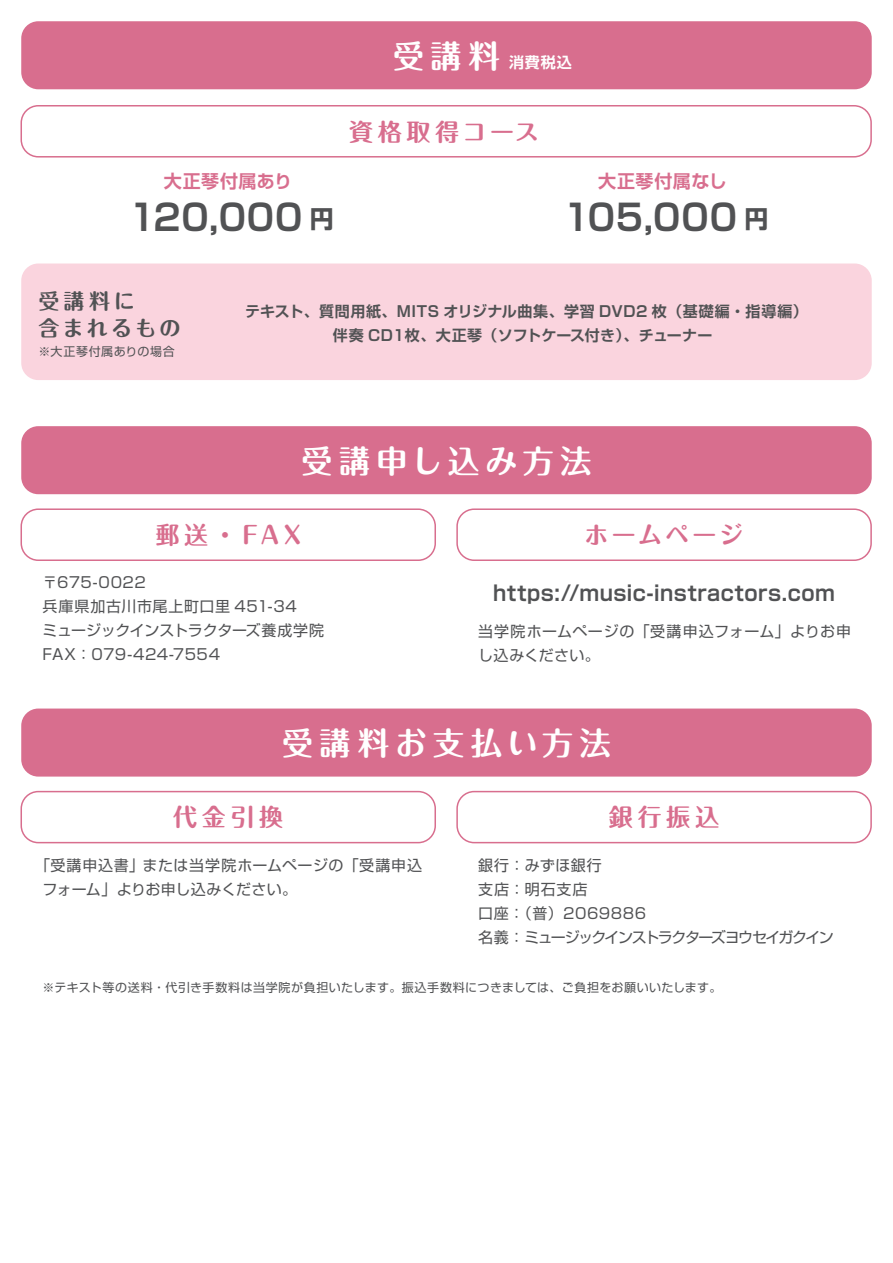
<style>
.page{position:relative;width:893px;height:1263px;background:#fff}
.page>*{position:absolute;margin:0;border:0;box-sizing:border-box;transform-origin:0 0}
.t1{font:700 36px "Shin Go Pro De";letter-spacing:.025em;color:#515254}
.t2{font:700 31.5px "Maru Fo Pro";letter-spacing:.185em;color:#fff}
.t3{font:700 24px "Maru Fo Pro";letter-spacing:.18em;color:#d86e8e}
.t4{font:700 21px "Shin Go Pro De";letter-spacing:.025em;color:#515254}
.t5{font:700 21px/27px "Maru Fo Pro";letter-spacing:.165em;color:#515254}
.t6{font:700 18px "Shin Go Pro De";letter-spacing:.02em;color:#d86e8e}
.t7{font:15px/24px "Shin Go Pro";letter-spacing:.025em;color:#515254}
.t8{font:700 15px/24px "Shin Go Pro De";letter-spacing:.02em;color:#515254;text-align:center}
.t9{font:15px/24px "Shin Go Pro";letter-spacing:-.07em;color:#515254}
.t10{font:700 15px "Shin Go Pro De";color:#fff}
.t11{font:12px "Shin Go Pro";letter-spacing:.04em;color:#515254}
.s1{font-family:"Maru Fo Pro";font-size:31.5px}
.s2{font-family:"Shin Go Pro";font-size:24px}
</style>
<div class="page">
<div style="left:21px;top:21px;width:851px;height:68px;background:#d86e8e;border-radius:17px"></div>
<div style="left:21px;top:426px;width:851px;height:68px;background:#d86e8e;border-radius:17px"></div>
<div style="left:21px;top:708px;width:851px;height:68px;background:#d86e8e;border-radius:17px"></div>
<div style="left:21px;top:508px;width:415px;height:53px;border:2px solid #d86e8e;border-radius:17px"></div>
<div style="left:456px;top:508px;width:416px;height:53px;border:2px solid #d86e8e;border-radius:17px"></div>
<div style="left:21px;top:105px;width:851px;height:53px;border:2px solid #d86e8e;border-radius:17px"></div>
<div style="left:21px;top:791px;width:415px;height:52px;border:2px solid #d86e8e;border-radius:17px"></div>
<div style="left:456px;top:791px;width:416px;height:52px;border:2px solid #d86e8e;border-radius:17px"></div>
<div style="left:21px;top:263px;width:851px;height:117px;background:#fad4de;border-radius:17px"></div>
<p class="t10" style="left:393px;top:50px;width:181px"><span class="s1">受講料</span> 消費税込</p>
<p class="t6" style="left:164px;top:166px;width:130px">大正琴付属あり</p>
<h1 class="t1" style="left:129px;top:187px;width:206px">120,000 <span class="s2">円</span></h1>
<h3 class="t3" style="left:349px;top:112px;width:191px">資格取得コース</h3>
<p class="t6" style="left:598px;top:166px;width:130px">大正琴付属なし</p>
<h1 class="t1" style="left:564px;top:187px;width:206px">105,000 <span class="s2">円</span></h1>
<h3 class="t5" style="left:38px;top:285px;width:144px">受講料に<br>含まれるもの</h3>
<p class="t11" style="left:38px;top:341px;width:138px">※大正琴付属ありの場合</p>
<p class="t8" style="left:245px;top:297px;width:564px">テキスト、質問用紙、MITS オリジナル曲集、学習 DVD2 枚（基礎編・指導編）伴奏 CD１枚、大正琴（ソフトケース付き）、チューナー</p>
<h2 class="t2" style="left:301px;top:435px;width:292px">受講申し込み方法</h2>
<h3 class="t3" style="left:155px;top:516px;width:147px">郵送・FAX</h3>
<h3 class="t3" style="left:585px;top:516px;width:161px">ホームページ</h3>
<p class="t7" style="left:43px;top:569px;width:283px">〒675-0022<br>兵庫県加古川市尾上町口里 451-34<br>ミュージックインストラクターズ養成学院<br>FAX：079-424-7554</p>
<h3 class="t4" style="left:493px;top:576px;width:343px">https://music-instractors.com</h3>
<p class="t7" style="left:478px;top:617px;width:375px">当学院ホームページの「受講申込フォーム」よりお申し込みください。</p>
<h2 class="t2" style="left:282px;top:718px;width:331px">受講料お支払い方法</h2>
<h3 class="t3" style="left:173px;top:798px;width:112px">代金引換</h3>
<h3 class="t3" style="left:609px;top:798px;width:112px">銀行振込</h3>
<p class="t7" style="left:43px;top:851px;width:381px;text-indent:-8px">「受講申込書」または当学院ホームページの「受講申込フォーム」よりお申し込みください。</p>
<p class="t9" style="left:478px;top:851px;width:357px">銀行：みずほ銀行<br>支店：明石支店<br>口座：（普）2069886<br>名義：ミュージックインストラクターズヨウセイガクイン</p>
<p class="t11" style="left:43px;top:978px;width:680px">※テキスト等の送料・代引き手数料は当学院が負担いたします。振込手数料につきましては、ご負担をお願いいたします。</p>
</div>
